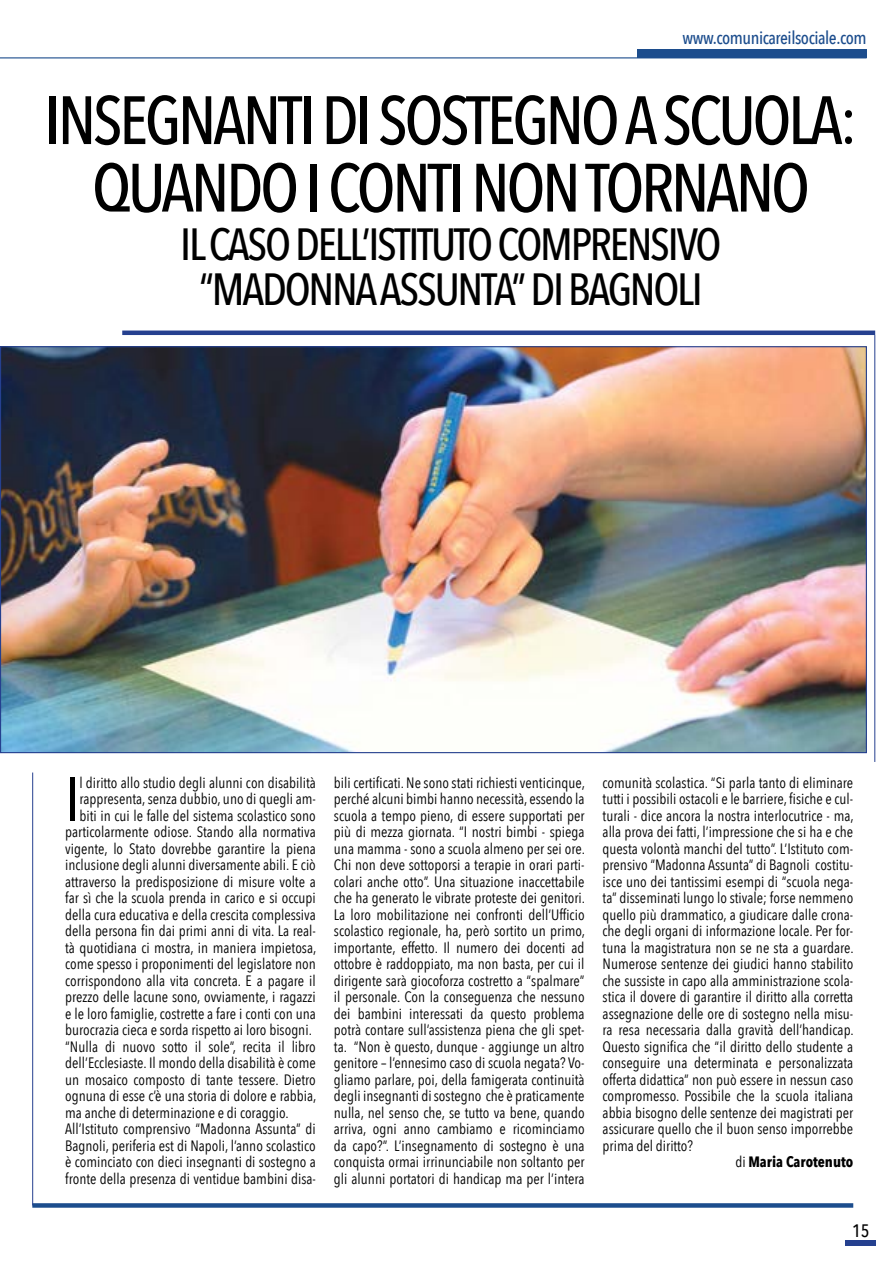
<style>
.page{position:relative;width:893px;height:1263px;background:#fff}
.page>*{position:absolute;margin:0;border:0;box-sizing:border-box;transform-origin:0 0}
.t1{font:500 67.5px/67.5px "Avenir Next Condensed";letter-spacing:-.05em;color:#000;text-align:center}
.t2{font:61.65px "Avenir Next Condensed";color:#000}
.t3{font:500 45px/45px "Avenir Next Condensed";letter-spacing:-.05em;color:#000;text-align:center}
.t4{font:500 18px "Avenir Next Condensed";letter-spacing:-.025em;color:#1c4d8d}
.t5{font:500 18px "Avenir Next Condensed";color:#000}
.t6{font:15px/16.5px "Avenir Next Condensed";color:#000;text-align:justify}
.t7{font:700 15px "Avenir Next Condensed";color:#000}
.s1{font-weight:400}
</style>
<div class="page">
<hr style="left:0;top:57px;width:867px;height:1px;background:#1c4d8d">
<div style="left:637px;top:49px;width:230px;height:8px;background:#1c4d8d"></div>
<div style="left:845px;top:1240px;width:31px;height:6px;background:#25408f"></div>
<div style="left:32px;top:1203px;width:821px;height:5px;background:#1c4d8d"></div>
<img style="left:2px;top:348px;width:863px;height:403px">
<div style="left:122px;top:330px;width:753px;height:5px;background:#25408f"></div>
<hr style="left:874px;top:335px;width:1px;height:427px;background:#25408f">
<hr style="left:32px;top:772px;width:1px;height:433px;background:#25408f">
<p class="t4" style="left:682px;top:27px;width:186px">www.comunicareilsociale.com</p>
<h1 class="t1" style="left:44px;top:86px;width:815px">INSEGNANTI DI SOSTEGNO A SCUOLA:<br>QUANDO I CONTI NON TORNANO</h1>
<h3 class="t3" style="left:180px;top:222px;width:543px">IL CASO DELL’ISTITUTO COMPRENSIVO “MADONNA ASSUNTA” DI BAGNOLI</h3>
<h2 class="t2" style="left:65px;top:746px;width:16px">I</h2>
<p class="t6" style="left:80px;top:773px;width:238px">l diritto allo studio degli alunni con disabilità</p>
<p class="t6" style="left:80px;top:790px;width:238px">rappresenta, senza dubbio, uno di quegli am-</p>
<p class="t6" style="left:80px;top:806px;width:238px">biti in cui le falle del sistema scolastico sono</p>
<p class="t6" style="left:65px;top:823px;width:252px">particolarmente odiose. Stando alla normativa</p>
<p class="t6" style="left:65px;top:839px;width:252px">vigente, lo Stato dovrebbe garantire la piena</p>
<p class="t6" style="left:65px;top:856px;width:252px">inclusione degli alunni diversamente abili. E ciò</p>
<p class="t6" style="left:65px;top:872px;width:252px">attraverso la predisposizione di misure volte a</p>
<p class="t6" style="left:65px;top:889px;width:252px">far sì che la scuola prenda in carico e si occupi</p>
<p class="t6" style="left:65px;top:905px;width:252px">della cura educativa e della crescita complessiva</p>
<p class="t6" style="left:65px;top:922px;width:252px">della persona fin dai primi anni di vita. La real-</p>
<p class="t6" style="left:65px;top:938px;width:253px">tà quotidiana ci mostra, in maniera impietosa,</p>
<p class="t6" style="left:65px;top:955px;width:252px">come spesso i proponimenti del legislatore non</p>
<p class="t6" style="left:65px;top:971px;width:252px">corrispondono alla vita concreta. E a pagare il</p>
<p class="t6" style="left:65px;top:988px;width:252px">prezzo delle lacune sono, ovviamente, i ragazzi</p>
<p class="t6" style="left:65px;top:1004px;width:252px">e le loro famiglie, costrette a fare i conti con una</p>
<p class="t6" style="left:65px;top:1021px;width:248px">burocrazia cieca e sorda rispetto ai loro bisogni.</p>
<p class="t6" style="left:65px;top:1037px;width:252px">“Nulla di nuovo sotto il sole”, recita il libro</p>
<p class="t6" style="left:65px;top:1054px;width:252px">dell’Ecclesiaste. Il mondo della disabilità è come</p>
<p class="t6" style="left:65px;top:1070px;width:252px">un mosaico composto di tante tessere. Dietro</p>
<p class="t6" style="left:65px;top:1087px;width:253px">ognuna di esse c’è una storia di dolore e rabbia,</p>
<p class="t6" style="left:65px;top:1103px;width:225px">ma anche di determinazione e di coraggio.</p>
<p class="t6" style="left:65px;top:1120px;width:252px">All’Istituto comprensivo “Madonna Assunta” di</p>
<p class="t6" style="left:65px;top:1136px;width:252px">Bagnoli, periferia est di Napoli, l’anno scolastico</p>
<p class="t6" style="left:65px;top:1153px;width:252px">è cominciato con dieci insegnanti di sostegno a</p>
<p class="t6" style="left:65px;top:1169px;width:252px">fronte della presenza di ventidue bambini disa-</p>
<p class="t6" style="left:334px;top:773px;width:253px">bili certificati. Ne sono stati richiesti venticinque, perché alcuni bimbi hanno necessità, essendo la scuola a tempo pieno, di essere supportati per più di mezza giornata. “I nostri bimbi - spiega una mamma - sono a scuola almeno per sei ore.<br>Chi non deve sottoporsi a terapie in orari parti&shy;colari anche otto”. Una situazione inaccettabile che ha generato le vibrate proteste dei genitori.<br>La loro mobilitazione nei confronti dell’Ufficio scolastico regionale, ha, però sortito un primo, importante, effetto. Il numero dei docenti ad ottobre è raddoppiato, ma non basta, per cui il dirigente sarà giocoforza costretto a “spalmare” il personale. Con la conseguenza che nessuno dei bambini interessati da questo problema potrà contare sull’assistenza piena che gli spet&shy;ta. “Non è questo, dunque - aggiunge un altro genitore – l’ennesimo caso di scuola negata? Vo&shy;gliamo parlare, poi, della famigerata continuità degli insegnanti di sostegno che è praticamente nulla, nel senso che, se tutto va bene, quando arriva, ogni anno cambiamo e ricominciamo da capo?”. L’insegnamento di sostegno è una conquista ormai irrinunciabile non soltanto per gli alunni portatori di handicap ma per l’intera</p>
<p class="t6" style="left:603px;top:773px;width:252px">comunità scolastica. “Si parla tanto di eliminare</p>
<p class="t6" style="left:603px;top:790px;width:252px">tutti i possibili ostacoli e le barriere, fisiche e cul-</p>
<p class="t6" style="left:603px;top:806px;width:253px">turali - dice ancora la nostra interlocutrice - ma,</p>
<p class="t6" style="left:603px;top:823px;width:252px">alla prova dei fatti, l’impressione che si ha e che</p>
<p class="t6" style="left:603px;top:839px;width:252px">questa volontà manchi del tutto”. L’Istituto com-</p>
<p class="t6" style="left:603px;top:856px;width:252px">prensivo “Madonna Assunta” di Bagnoli costitu-</p>
<p class="t6" style="left:603px;top:872px;width:252px">isce uno dei tantissimi esempi di “scuola nega-</p>
<p class="t6" style="left:603px;top:889px;width:252px">ta” disseminati lungo lo stivale; forse nemmeno</p>
<p class="t6" style="left:603px;top:905px;width:252px">quello più drammatico, a giudicare dalle crona-</p>
<p class="t6" style="left:603px;top:922px;width:252px">che degli organi di informazione locale. Per for-</p>
<p class="t6" style="left:603px;top:938px;width:253px">tuna la magistratura non se ne sta a guardare.</p>
<p class="t6" style="left:603px;top:955px;width:252px">Numerose sentenze dei giudici hanno stabilito</p>
<p class="t6" style="left:603px;top:971px;width:252px">che sussiste in capo alla amministrazione scola-</p>
<p class="t6" style="left:603px;top:988px;width:252px">stica il dovere di garantire il diritto alla corretta</p>
<p class="t6" style="left:603px;top:1004px;width:252px">assegnazione delle ore di sostegno nella misu-</p>
<p class="t6" style="left:603px;top:1021px;width:253px">ra resa necessaria dalla gravità dell’handicap.</p>
<p class="t6" style="left:603px;top:1037px;width:252px">Questo significa che “il diritto dello studente a</p>
<p class="t6" style="left:603px;top:1054px;width:252px">conseguire una determinata e personalizzata</p>
<p class="t6" style="left:603px;top:1070px;width:252px">offerta didattica” non può essere in nessun caso</p>
<p class="t6" style="left:603px;top:1087px;width:252px">compromesso. Possibile che la scuola italiana</p>
<p class="t6" style="left:603px;top:1103px;width:252px">abbia bisogno delle sentenze dei magistrati per</p>
<p class="t6" style="left:603px;top:1120px;width:252px">assicurare quello che il buon senso imporrebbe</p>
<p class="t6" style="left:603px;top:1136px;width:92px">prima del diritto?</p>
<p class="t7" style="left:735px;top:1152px;width:119px"><span class="s1">di</span> Maria Carotenuto</p>
<p class="t5" style="left:852px;top:1220px;width:19px">15</p>
</div>
